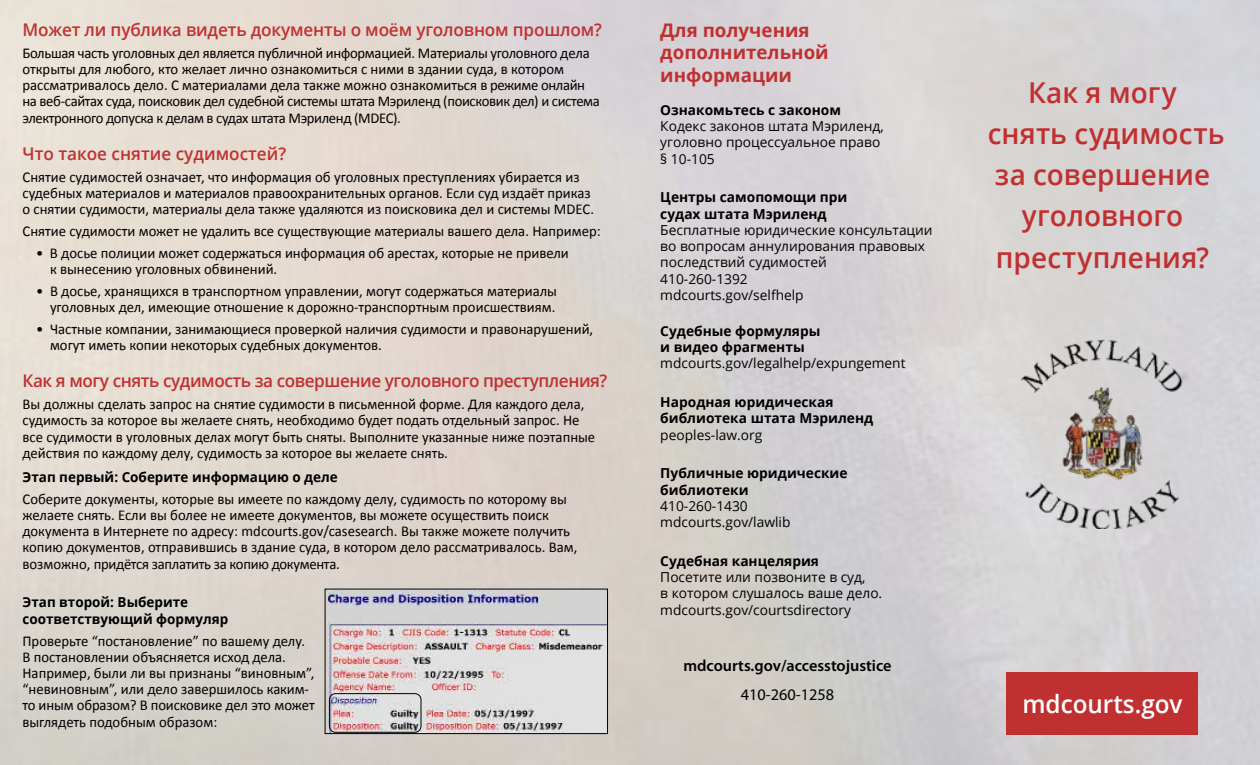
<style>
.page{position:relative;width:1260px;height:765px;background:#fff}
.page>*{position:absolute;margin:0;border:0;box-sizing:border-box;transform-origin:0 0}
.t1{font:600 28.75px/41.2px "Open Sans";letter-spacing:.005em;color:#c13031;text-align:center}
.t2{font:600 25px "Open Sans";color:#fff}
.t3{font:700 18.75px/22.5px "Open Sans";color:#c13031}
.t4{font:600 17.5px "Open Sans";letter-spacing:-.01em;color:#c13031}
.t5{font:600 16.25px "Myriad Pro";color:#000}
.t6{font:16.25px "Myriad Pro";color:#000}
.t7{font:15px/16.2px "Calibri";color:#000}
.t8{font:15px/16.2px "Calibri";letter-spacing:-.02em;color:#000}
.t9{font:13.75px/16.2px "Open Sans";color:#000}
.t10{font:700 13.75px/16.2px "Open Sans";color:#000}
</style>
<div class="page">
<img style="left:1018px;top:335px;width:168px;height:194px">
<img style="left:328px;top:591px;width:278px;height:141px">
<div style="left:325px;top:589px;width:283px;height:145px;border:1px solid #000"></div>
<div style="left:329px;top:693px;width:92px;height:40px;border:1px solid #000;border-radius:6px"></div>
<div style="left:1006px;top:672px;width:192px;height:63px;background:#c13031"></div>
<p class="t4" style="left:22px;top:18px;width:581px">Может ли публика видеть документы о моём уголовном прошлом?</p>
<p class="t8" style="left:22px;top:45px;width:579px">Большая часть уголовных дел является публичной информацией. Материалы уголовного дела открыты для любого, кто желает лично ознакомиться с ними в здании суда, в котором рассматривалось дело. С материалами дела также можно ознакомиться в режиме онлайн на веб-сайтах суда, поисковик дел судебной системы штата Мэриленд (поисковик дел) и система электронного допуска к делам в судах штата Мэриленд (MDEC).</p>
<p class="t4" style="left:22px;top:141px;width:265px">Что такое снятие судимостей?</p>
<p class="t7" style="left:22px;top:168px;width:573px">Снятие судимостей означает, что информация об уголовных преступлениях убирается из судебных материалов и материалов правоохранительных органов. Если суд издаёт приказ о снятии судимости, материалы дела также удаляются из поисковика дел и системы MDEC.</p>
<p class="t7" style="left:22px;top:223px;width:580px">Снятие судимости может не удалить все существующие материалы вашего дела. Например:</p>
<p class="t7" style="left:50px;top:245px;width:520px;text-indent:-14px">• В досье полиции может содержаться информация об арестах, которые не привели к вынесению уголовных обвинений.</p>
<p class="t7" style="left:36px;top:283px;width:522px;text-align:right">• В досье, хранящихся в транспортном управлении, могут содержаться материалы уголовных дел, имеющие отношение к дорожно-транспортным происшествиям.</p>
<p class="t7" style="left:50px;top:321px;width:545px;text-indent:-14px">• Частные компании, занимающиеся проверкой наличия судимости и правонарушений, могут иметь копии некоторых судебных документов.</p>
<p class="t4" style="left:22px;top:369px;width:586px">Как я могу снять судимость за совершение уголовного преступления?</p>
<p class="t7" style="left:22px;top:396px;width:574px">Вы должны сделать запрос на снятие судимости в письменной форме. Для каждого дела, судимость за которое вы желаете снять, необходимо будет подать отдельный запрос. Не все судимости в уголовных делах могут быть сняты. Выполните указанные ниже поэтапные действия по каждому делу, судимость за которое вы желаете снять.</p>
<p class="t10" style="left:22px;top:468px;width:317px">Этап первый: Соберите информацию о деле</p>
<p class="t7" style="left:22px;top:491px;width:556px">Соберите документы, которые вы имеете по каждому делу, судимость по которому вы желаете снять. Если вы более не имеете документов, вы можете осуществить поиск документа в Интернете по адресу: mdcourts.gov/casesearch. Вы также можете получить копию документов, отправившись в здание суда, в котором дело рассматривалось. Вам, возможно, придётся заплатить за копию документа.</p>
<p class="t10" style="left:22px;top:594px;width:207px">Этап второй: Выберите соответствующий формуляр</p>
<p class="t7" style="left:22px;top:632px;width:294px">Проверьте “постановление” по вашему делу.<br>В постановлении объясняется исход дела.<br>Например, были ли вы признаны “виновным”, “невиновным”, или дело завершилось каким&shy;то иным образом? В поисковике дел это может выглядеть подобным образом:</p>
<p class="t3" style="left:660px;top:18px;width:170px">Для получения дополнительной информации</p>
<p class="t10" style="left:660px;top:102px;width:182px">Ознакомьтесь с законом</p>
<p class="t9" style="left:660px;top:118px;width:225px">Кодекс законов штата Мэриленд, уголовно процессуальное право § 10-105</p>
<p class="t10" style="left:660px;top:189px;width:189px">Центры самопомощи при судах штата Мэриленд</p>
<p class="t9" style="left:660px;top:222px;width:274px">Бесплатные юридические консультации во вопросам аннулирования правовых последствий судимостей<br>410-260-1392<br>mdcourts.gov/selfhelp</p>
<p class="t10" style="left:660px;top:322px;width:162px">Судебные формуляры и видео фрагменты</p>
<p class="t9" style="left:660px;top:355px;width:247px">mdcourts.gov/legalhelp/expungement</p>
<p class="t10" style="left:660px;top:394px;width:214px">Народная юридическая библиотека штата Мэриленд</p>
<p class="t9" style="left:660px;top:426px;width:103px">peoples-law.org</p>
<p class="t10" style="left:660px;top:465px;width:189px">Публичные юридические библиотеки</p>
<p class="t9" style="left:660px;top:497px;width:132px">410-260-1430 mdcourts.gov/lawlib</p>
<p class="t10" style="left:660px;top:552px;width:160px">Судебная канцелярия</p>
<p class="t9" style="left:660px;top:569px;width:223px">Посетите или позвоните в суд,<br>в котором слушалось ваше дело. mdcourts.gov/courtsdirectory</p>
<p class="t5" style="left:683px;top:655px;width:210px">mdcourts.gov/accesstojustice</p>
<p class="t6" style="left:741px;top:685px;width:95px">410-260-1258</p>
<h1 class="t1" style="left:988px;top:71px;width:238px">Как я могу<br>снять судимость за совершение уголовного преступления?</h1>
<h2 class="t2" style="left:1022px;top:687px;width:162px">mdcourts.gov</h2>
</div>
